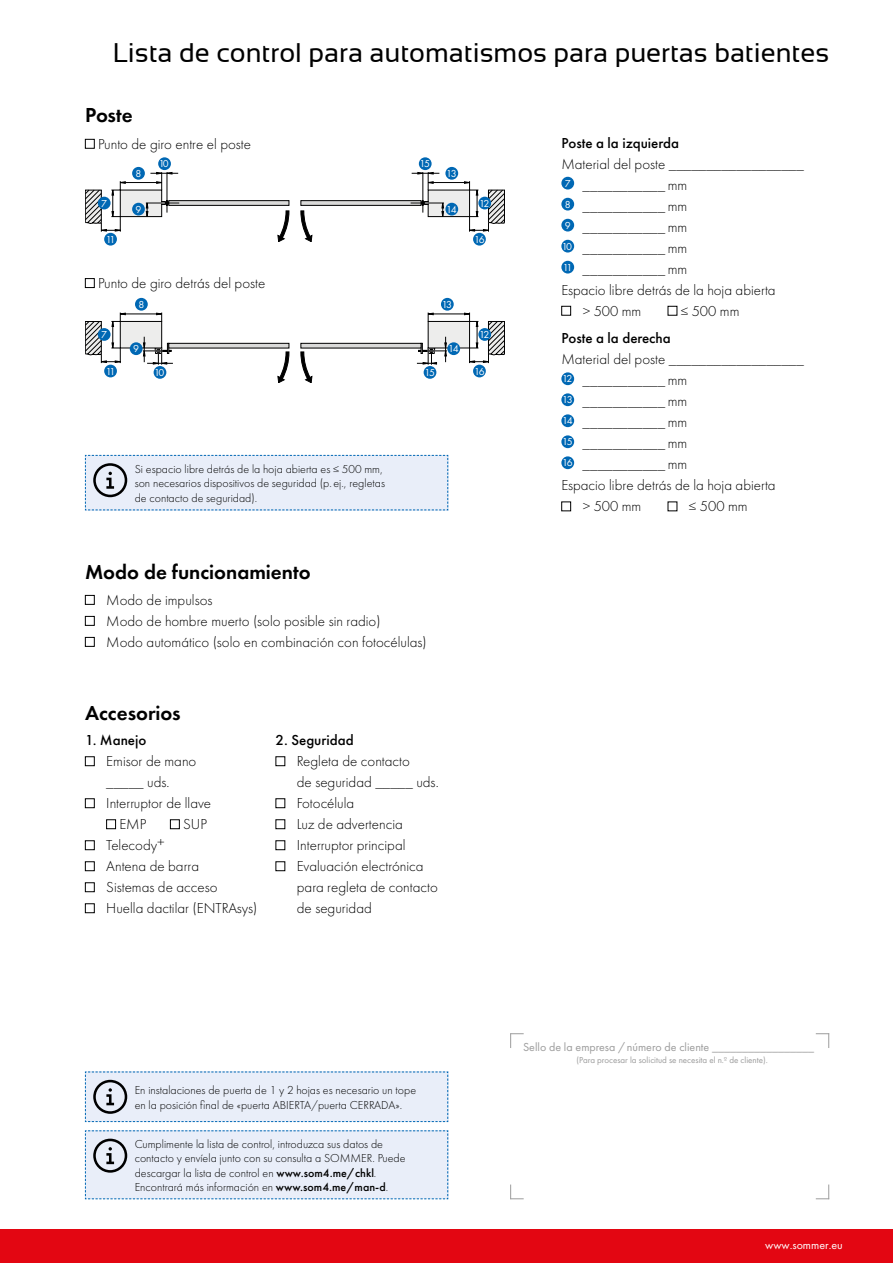
<style>
.page{position:relative;width:893px;height:1263px;background:#fff}
.page>*{position:absolute;margin:0;border:0;box-sizing:border-box;transform-origin:0 0}
.t1{font:27px "Sansation";color:#000}
.t2{font:600 21px "Futura PT";color:#000}
.t3{font:300 15px/21px "Futura PT";color:#000}
.t4{font:500 15px "Futura PT";color:#000}
.t5{font:300 12px/14.4px "Futura PT";color:#000}
.t6{font:12px "Futura PT";color:#9c9c9c}
.t7{font:12px "Futura PT";color:#fff}
.t8{font:10.5px "Futura PT";color:#fff}
.t9{font:9px "Futura PT";color:#9c9c9c}
.s1{font-weight:500}
</style>
<div class="page">
<svg style="left:510px;top:1033px;width:14px;height:15px"></svg>
<svg style="left:510px;top:1184px;width:14px;height:15px"></svg>
<svg style="left:816px;top:1033px;width:13px;height:15px"></svg>
<svg style="left:816px;top:1184px;width:13px;height:15px"></svg>
<svg style="left:85px;top:172px;width:420px;height:70px"></svg>
<svg style="left:85px;top:313px;width:420px;height:70px"></svg>
<div style="left:0;top:1229px;width:893px;height:34px;background:#e30612"></div>
<div style="left:85px;top:756px;width:10px;height:10px;border:1px solid #000"></div>
<div style="left:85px;top:798px;width:10px;height:10px;border:1px solid #000"></div>
<div style="left:106px;top:819px;width:10px;height:10px;border:1px solid #000"></div>
<div style="left:170px;top:819px;width:10px;height:10px;border:1px solid #000"></div>
<div style="left:85px;top:840px;width:10px;height:10px;border:1px solid #000"></div>
<div style="left:85px;top:861px;width:10px;height:10px;border:1px solid #000"></div>
<div style="left:85px;top:882px;width:10px;height:10px;border:1px solid #000"></div>
<div style="left:85px;top:903px;width:10px;height:10px;border:1px solid #000"></div>
<div style="left:561px;top:177px;width:13px;height:13px;background:#0068b4;border-radius:50%"></div>
<div style="left:561px;top:198px;width:13px;height:13px;background:#0068b4;border-radius:50%"></div>
<div style="left:561px;top:219px;width:13px;height:13px;background:#0068b4;border-radius:50%"></div>
<div style="left:561px;top:240px;width:13px;height:13px;background:#0068b4;border-radius:50%"></div>
<div style="left:561px;top:261px;width:13px;height:13px;background:#0068b4;border-radius:50%"></div>
<div style="left:561px;top:306px;width:10px;height:10px;border:1px solid #000"></div>
<div style="left:668px;top:306px;width:9px;height:10px;border:1px solid #000"></div>
<div style="left:561px;top:372px;width:13px;height:13px;background:#0068b4;border-radius:50%"></div>
<div style="left:561px;top:393px;width:13px;height:13px;background:#0068b4;border-radius:50%"></div>
<div style="left:561px;top:414px;width:13px;height:13px;background:#0068b4;border-radius:50%"></div>
<div style="left:561px;top:435px;width:13px;height:13px;background:#0068b4;border-radius:50%"></div>
<div style="left:561px;top:456px;width:13px;height:13px;background:#0068b4;border-radius:50%"></div>
<div style="left:561px;top:502px;width:10px;height:9px;border:1px solid #000"></div>
<div style="left:98px;top:197px;width:13px;height:12px;background:#0068b4;border-radius:50%"></div>
<div style="left:98px;top:328px;width:13px;height:13px;background:#0068b4;border-radius:50%"></div>
<div style="left:104px;top:233px;width:13px;height:13px;background:#0068b4;border-radius:50%"></div>
<div style="left:104px;top:365px;width:13px;height:12px;background:#0068b4;border-radius:50%"></div>
<div style="left:132px;top:167px;width:13px;height:13px;background:#0068b4;border-radius:50%"></div>
<div style="left:135px;top:298px;width:13px;height:13px;background:#0068b4;border-radius:50%"></div>
<div style="left:132px;top:203px;width:13px;height:12px;background:#0068b4;border-radius:50%"></div>
<div style="left:130px;top:342px;width:13px;height:13px;background:#0068b4;border-radius:50%"></div>
<div style="left:85px;top:139px;width:10px;height:10px;border:1px solid #000"></div>
<div style="left:85px;top:278px;width:10px;height:10px;border:1px solid #000"></div>
<div style="left:276px;top:756px;width:9px;height:10px;border:1px solid #000"></div>
<div style="left:276px;top:798px;width:9px;height:10px;border:1px solid #000"></div>
<div style="left:276px;top:819px;width:9px;height:10px;border:1px solid #000"></div>
<div style="left:276px;top:840px;width:9px;height:10px;border:1px solid #000"></div>
<div style="left:276px;top:861px;width:9px;height:10px;border:1px solid #000"></div>
<div style="left:85px;top:595px;width:10px;height:10px;border:1px solid #000"></div>
<div style="left:85px;top:616px;width:10px;height:10px;border:1px solid #000"></div>
<div style="left:85px;top:637px;width:10px;height:10px;border:1px solid #000"></div>
<div style="left:85px;top:1130px;width:363px;height:69px;background:#e9eef9"></div>
<svg style="left:85px;top:1071px;width:363px;height:51px;background:#dfe6f3"></svg>
<svg style="left:85px;top:455px;width:363px;height:56px;background:#e0e7f3"></svg>
<div style="left:473px;top:365px;width:13px;height:12px;background:#0068b4;border-radius:50%"></div>
<div style="left:473px;top:233px;width:13px;height:13px;background:#0068b4;border-radius:50%"></div>
<div style="left:478px;top:197px;width:13px;height:12px;background:#0068b4;border-radius:50%"></div>
<div style="left:441px;top:298px;width:13px;height:13px;background:#0068b4;border-radius:50%"></div>
<div style="left:445px;top:167px;width:13px;height:13px;background:#0068b4;border-radius:50%"></div>
<div style="left:447px;top:342px;width:13px;height:13px;background:#0068b4;border-radius:50%"></div>
<div style="left:445px;top:203px;width:13px;height:12px;background:#0068b4;border-radius:50%"></div>
<div style="left:419px;top:157px;width:13px;height:13px;background:#0068b4;border-radius:50%"></div>
<div style="left:424px;top:366px;width:12px;height:13px;background:#0068b4;border-radius:50%"></div>
<div style="left:158px;top:157px;width:13px;height:13px;background:#0068b4;border-radius:50%"></div>
<div style="left:154px;top:366px;width:12px;height:13px;background:#0068b4;border-radius:50%"></div>
<div style="left:478px;top:328px;width:13px;height:13px;background:#0068b4;border-radius:50%"></div>
<h1 class="t1" style="left:113px;top:38px;width:718px">Lista de control para automatismos para puertas batientes</h1>
<h2 class="t2" style="left:85px;top:102px;width:49px">Poste</h2>
<p class="t3" style="left:98px;top:133px;width:155px">Punto de giro entre el poste</p>
<p class="t8" style="left:159px;top:157px;width:12px">10</p>
<p class="t8" style="left:420px;top:157px;width:12px">15</p>
<p class="t8" style="left:136px;top:167px;width:7px">8</p>
<p class="t8" style="left:446px;top:167px;width:12px">13</p>
<p class="t8" style="left:101px;top:197px;width:7px">7</p>
<p class="t8" style="left:136px;top:203px;width:7px">9</p>
<p class="t8" style="left:446px;top:203px;width:12px">14</p>
<p class="t8" style="left:479px;top:197px;width:12px">12</p>
<p class="t8" style="left:106px;top:233px;width:11px">11</p>
<p class="t8" style="left:474px;top:233px;width:12px">16</p>
<p class="t3" style="left:98px;top:272px;width:169px">Punto de giro detrás del poste</p>
<p class="t8" style="left:138px;top:298px;width:7px">8</p>
<p class="t8" style="left:442px;top:298px;width:12px">13</p>
<p class="t8" style="left:101px;top:328px;width:7px">7</p>
<p class="t8" style="left:479px;top:328px;width:12px">12</p>
<p class="t8" style="left:133px;top:342px;width:7px">9</p>
<p class="t8" style="left:448px;top:342px;width:12px">14</p>
<p class="t8" style="left:106px;top:365px;width:11px">11</p>
<p class="t8" style="left:154px;top:366px;width:12px">10</p>
<p class="t8" style="left:424px;top:366px;width:12px">15</p>
<p class="t8" style="left:474px;top:365px;width:12px">16</p>
<p class="t5" style="left:135px;top:462px;width:252px">Si espacio libre detrás de la hoja abierta es ≤ 500 mm, son necesarios dispositivos de seguridad (p. ej., regletas de contacto de seguridad).</p>
<h2 class="t2" style="left:85px;top:559px;width:227px">Modo de funcionamiento</h2>
<p class="t3" style="left:106px;top:589px;width:322px">Modo de impulsos<br>Modo de hombre muerto (solo posible sin radio)<br>Modo automático (solo en combinación con fotocélulas)</p>
<h2 class="t2" style="left:85px;top:700px;width:97px">Accesorios</h2>
<p class="t4" style="left:85px;top:731px;width:63px">1. Manejo</p>
<p class="t3" style="left:106px;top:751px;width:92px">Emisor de mano</p>
<p class="t3" style="left:106px;top:772px;width:65px">_____ uds.</p>
<p class="t3" style="left:106px;top:793px;width:106px">Interruptor de llave</p>
<p class="t3" style="left:119px;top:814px;width:29px">EMP</p>
<p class="t3" style="left:183px;top:814px;width:25px">SUP</p>
<p class="t3" style="left:106px;top:835px;width:153px">Telecody+<br>Antena de barra<br>Sistemas de acceso<br>Huella dactilar (ENTRAsys)</p>
<p class="t4" style="left:276px;top:731px;width:80px">2. Seguridad</p>
<p class="t3" style="left:297px;top:751px;width:143px">Regleta de contacto<br>de seguridad _____ uds.<br>Fotocélula<br>Luz de advertencia<br>Interruptor principal<br>Evaluación electrónica para regleta de contacto de seguridad</p>
<p class="t4" style="left:561px;top:133px;width:119px">Poste a la izquierda</p>
<p class="t3" style="left:561px;top:153px;width:244px">Material del poste __________________</p>
<p class="t3" style="left:565px;top:174px;width:124px"><sup>7</sup> ___________ mm</p>
<p class="t3" style="left:565px;top:195px;width:124px"><sup>8</sup> ___________ mm</p>
<p class="t3" style="left:565px;top:216px;width:124px"><sup>9</sup> ___________ mm</p>
<p class="t3" style="left:562px;top:237px;width:127px"><sup>10</sup> ___________ mm</p>
<p class="t3" style="left:563px;top:258px;width:126px"><sup>11</sup> ___________ mm</p>
<p class="t3" style="left:561px;top:279px;width:216px">Espacio libre detrás de la hoja abierta</p>
<p class="t3" style="left:583px;top:300px;width:60px">&gt; 500 mm</p>
<p class="t3" style="left:681px;top:300px;width:60px">≤ 500 mm</p>
<p class="t4" style="left:561px;top:329px;width:111px">Poste a la derecha</p>
<p class="t3" style="left:561px;top:349px;width:244px">Material del poste __________________</p>
<p class="t3" style="left:562px;top:370px;width:127px"><sup>12</sup> ___________ mm</p>
<p class="t3" style="left:562px;top:391px;width:127px"><sup>13</sup> ___________ mm</p>
<p class="t3" style="left:562px;top:412px;width:127px"><sup>14</sup> ___________ mm</p>
<p class="t3" style="left:562px;top:433px;width:127px"><sup>15</sup> ___________ mm</p>
<p class="t3" style="left:562px;top:454px;width:127px"><sup>16</sup> ___________ mm</p>
<p class="t3" style="left:561px;top:475px;width:216px">Espacio libre detrás de la hoja abierta</p>
<p class="t3" style="left:583px;top:496px;width:60px">&gt; 500 mm</p>
<p class="t3" style="left:689px;top:496px;width:60px">≤ 500 mm</p>
<p class="t5" style="left:135px;top:1083px;width:283px">En instalaciones de puerta de 1 y 2 hojas es necesario un tope en la posición final de «puerta ABIERTA/puerta CERRADA».</p>
<p class="t5" style="left:135px;top:1137px;width:272px">Cumplimente la lista de control, introduzca sus datos de contacto y envíela junto con su consulta a SOMMER. Puede descargar la lista de control en <span class="s1">www.som4.me/chkl</span>.<br>Encontrará más información en <span class="s1">www.som4.me/man-d</span>.</p>
<p class="t6" style="left:523px;top:1040px;width:293px">Sello de la empresa /número de cliente _________________</p>
<p class="t9" style="left:577px;top:1055px;width:193px">(Para procesar la solicitud se necesita el n.º de cliente).</p>
<p class="t7" style="left:765px;top:1237px;width:79px">www.sommer.eu</p>
</div>
